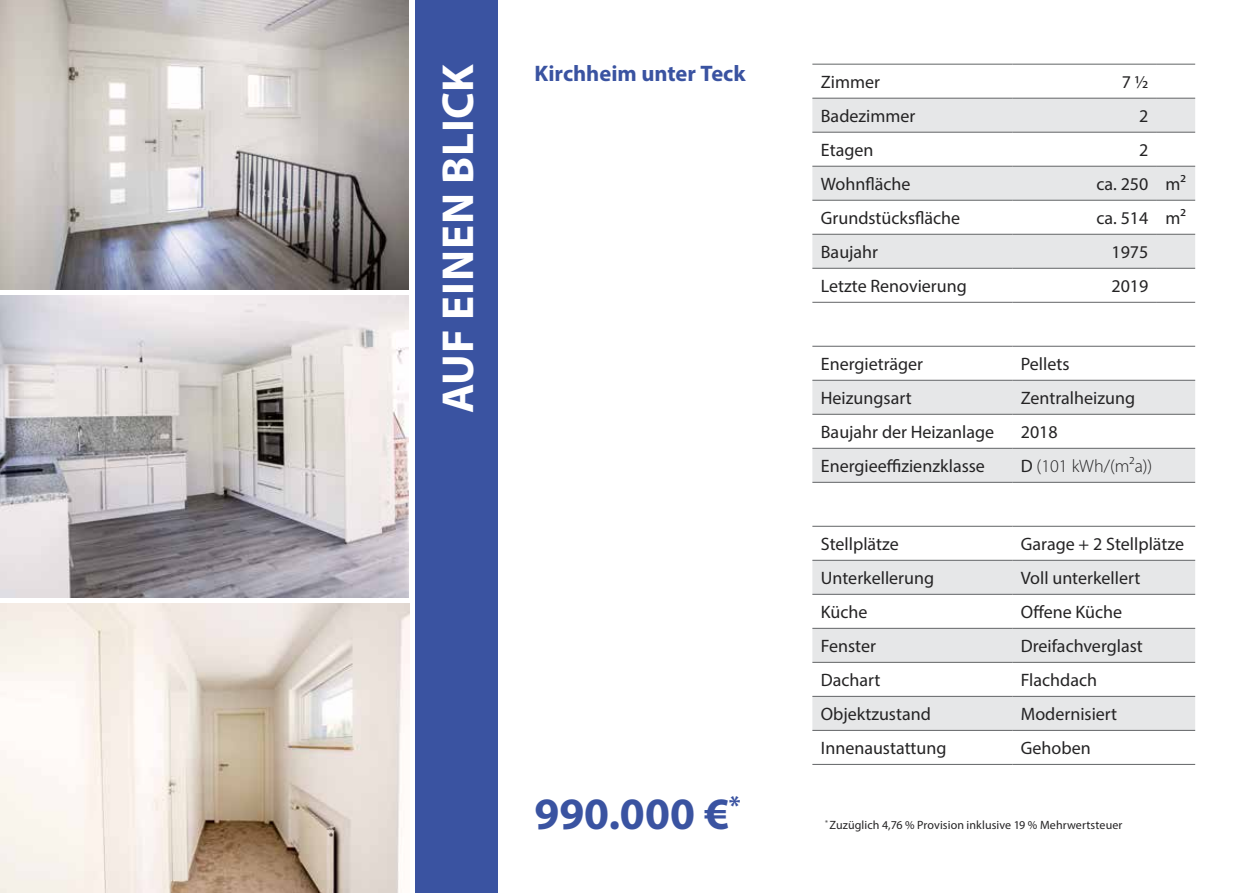
<style>
.page{position:relative;width:1259px;height:893px;background:#fff}
.page>*{position:absolute;margin:0;border:0;box-sizing:border-box;transform-origin:0 0}
.t1{font:700 45px "Myriad Pro";letter-spacing:.015em;color:#fff}
.t2{font:700 45px "Myriad Pro";color:#3a53a1}
.t3{font:700 22.5px "Myriad Pro";letter-spacing:-.005em;color:#3a53a1}
.t4{font:18px "Myriad Pro";color:#242324}
.t5{font:300 18px "Myriad Pro";color:#242324}
.t6{font:12px "Myriad Pro";letter-spacing:.005em;color:#242324}
.s1{font-weight:400}
</style>
<div class="page">
<div style="left:415px;top:0;width:82px;height:893px;background:#3a53a1"></div>
<img style="left:0;top:0;width:408px;height:289px">
<img style="left:0;top:296px;width:408px;height:301px">
<img style="left:0;top:604px;width:410px;height:289px">
<svg style="left:812px;top:97px;width:383px;height:205px"></svg>
<svg style="left:812px;top:99px;width:383px;height:169px;fill:#e6e7e8"></svg>
<hr style="left:812px;top:64px;width:200px;height:1px;background:#626466">
<hr style="left:1012px;top:64px;width:145px;height:1px;background:#626466">
<hr style="left:1157px;top:64px;width:38px;height:1px;background:#626466">
<hr style="left:812px;top:98px;width:200px;height:1px;background:#626466">
<hr style="left:1012px;top:98px;width:145px;height:1px;background:#626466">
<hr style="left:1157px;top:98px;width:38px;height:1px;background:#626466">
<hr style="left:812px;top:132px;width:200px;height:1px;background:#626466">
<hr style="left:1012px;top:132px;width:145px;height:1px;background:#626466">
<hr style="left:1157px;top:132px;width:38px;height:1px;background:#626466">
<hr style="left:812px;top:166px;width:200px;height:1px;background:#626466">
<hr style="left:1012px;top:166px;width:145px;height:1px;background:#626466">
<hr style="left:1157px;top:166px;width:38px;height:1px;background:#626466">
<hr style="left:812px;top:200px;width:200px;height:1px;background:#626466">
<hr style="left:1012px;top:200px;width:145px;height:1px;background:#626466">
<hr style="left:1157px;top:200px;width:38px;height:1px;background:#626466">
<hr style="left:812px;top:234px;width:200px;height:1px;background:#626466">
<hr style="left:1012px;top:234px;width:145px;height:1px;background:#626466">
<hr style="left:1157px;top:234px;width:38px;height:1px;background:#626466">
<hr style="left:812px;top:268px;width:200px;height:1px;background:#626466">
<hr style="left:1012px;top:268px;width:145px;height:1px;background:#626466">
<hr style="left:1157px;top:268px;width:38px;height:1px;background:#626466">
<hr style="left:812px;top:302px;width:200px;height:1px;background:#626466">
<hr style="left:1012px;top:302px;width:145px;height:1px;background:#626466">
<hr style="left:1157px;top:302px;width:38px;height:1px;background:#626466">
<svg style="left:812px;top:379px;width:383px;height:103px"></svg>
<hr style="left:812px;top:346px;width:200px;height:1px;background:#626466">
<hr style="left:1012px;top:346px;width:183px;height:1px;background:#626466">
<hr style="left:812px;top:380px;width:200px;height:1px;background:#626466">
<hr style="left:1012px;top:380px;width:183px;height:1px;background:#626466">
<hr style="left:812px;top:414px;width:200px;height:1px;background:#626466">
<hr style="left:1012px;top:414px;width:183px;height:1px;background:#626466">
<hr style="left:812px;top:448px;width:200px;height:1px;background:#626466">
<hr style="left:1012px;top:448px;width:183px;height:1px;background:#626466">
<hr style="left:812px;top:482px;width:200px;height:1px;background:#626466">
<hr style="left:1012px;top:482px;width:183px;height:1px;background:#626466">
<svg style="left:812px;top:559px;width:383px;height:205px"></svg>
<svg style="left:812px;top:561px;width:383px;height:169px;fill:#e6e7e8"></svg>
<hr style="left:812px;top:526px;width:200px;height:1px;background:#626466">
<hr style="left:1012px;top:526px;width:183px;height:1px;background:#626466">
<hr style="left:812px;top:560px;width:200px;height:1px;background:#626466">
<hr style="left:1012px;top:560px;width:183px;height:1px;background:#626466">
<hr style="left:812px;top:594px;width:200px;height:1px;background:#626466">
<hr style="left:1012px;top:594px;width:183px;height:1px;background:#626466">
<hr style="left:812px;top:628px;width:200px;height:1px;background:#626466">
<hr style="left:1012px;top:628px;width:183px;height:1px;background:#626466">
<hr style="left:812px;top:662px;width:200px;height:1px;background:#626466">
<hr style="left:1012px;top:662px;width:183px;height:1px;background:#626466">
<hr style="left:812px;top:696px;width:200px;height:1px;background:#626466">
<hr style="left:1012px;top:696px;width:183px;height:1px;background:#626466">
<hr style="left:812px;top:730px;width:200px;height:1px;background:#626466">
<hr style="left:1012px;top:730px;width:183px;height:1px;background:#626466">
<hr style="left:812px;top:764px;width:200px;height:1px;background:#626466">
<hr style="left:1012px;top:764px;width:183px;height:1px;background:#626466">
<h1 class="t1" style="left:428px;top:413px;width:351px;rotate:-90deg">AUF EINEN BLICK</h1>
<p class="t4" style="left:821px;top:71px;width:61px">Zimmer</p>
<p class="t4" style="left:1121px;top:71px;width:28px">7 ½</p>
<p class="t3" style="left:534px;top:58px;width:213px">Kirchheim unter Teck</p>
<p class="t4" style="left:821px;top:105px;width:96px">Badezimmer</p>
<p class="t4" style="left:1139px;top:105px;width:11px">2</p>
<p class="t4" style="left:821px;top:139px;width:54px">Etagen</p>
<p class="t4" style="left:1139px;top:139px;width:11px">2</p>
<p class="t4" style="left:821px;top:173px;width:91px">Wohnfläche</p>
<p class="t4" style="left:1096px;top:173px;width:91px">ca. 250 m²</p>
<p class="t4" style="left:821px;top:207px;width:141px">Grundstücksfläche</p>
<p class="t4" style="left:1096px;top:207px;width:91px">ca. 514 m²</p>
<p class="t4" style="left:821px;top:241px;width:59px">Baujahr</p>
<p class="t4" style="left:1111px;top:241px;width:38px">1975</p>
<p class="t4" style="left:821px;top:275px;width:147px">Letzte Renovierung</p>
<p class="t4" style="left:1111px;top:275px;width:38px">2019</p>
<p class="t4" style="left:821px;top:353px;width:104px">Energieträger</p>
<p class="t4" style="left:1020px;top:353px;width:50px">Pellets</p>
<p class="t4" style="left:821px;top:387px;width:92px">Heizungsart</p>
<p class="t4" style="left:1020px;top:387px;width:116px">Zentralheizung</p>
<p class="t4" style="left:821px;top:421px;width:175px">Baujahr der Heizanlage</p>
<p class="t4" style="left:1020px;top:421px;width:38px">2018</p>
<p class="t4" style="left:821px;top:455px;width:166px">Energieeffizienzklasse</p>
<p class="t5" style="left:1020px;top:455px;width:133px"><span class="s1">D</span> (101 kWh/(m²a))</p>
<h1 class="t2" style="left:534px;top:785px;width:208px">990.000 €<sup>*</sup></h1>
<p class="t4" style="left:821px;top:533px;width:79px">Stellplätze</p>
<p class="t4" style="left:1020px;top:533px;width:165px">Garage + 2 Stellplätze</p>
<p class="t4" style="left:821px;top:567px;width:115px">Unterkellerung</p>
<p class="t4" style="left:1020px;top:567px;width:121px">Voll unterkellert</p>
<p class="t4" style="left:821px;top:601px;width:48px">Küche</p>
<p class="t4" style="left:1020px;top:601px;width:103px">Offene Küche</p>
<p class="t4" style="left:821px;top:635px;width:57px">Fenster</p>
<p class="t4" style="left:1020px;top:635px;width:123px">Dreifachverglast</p>
<p class="t4" style="left:821px;top:669px;width:61px">Dachart</p>
<p class="t4" style="left:1020px;top:669px;width:78px">Flachdach</p>
<p class="t4" style="left:821px;top:703px;width:111px">Objektzustand</p>
<p class="t4" style="left:1020px;top:703px;width:98px">Modernisiert</p>
<p class="t4" style="left:821px;top:737px;width:127px">Innenaustattung</p>
<p class="t4" style="left:1020px;top:737px;width:71px">Gehoben</p>
<p class="t6" style="left:825px;top:818px;width:299px"><sup>*</sup> Zuzüglich 4,76 % Provision inklusive 19 % Mehrwertsteuer</p>
</div>
